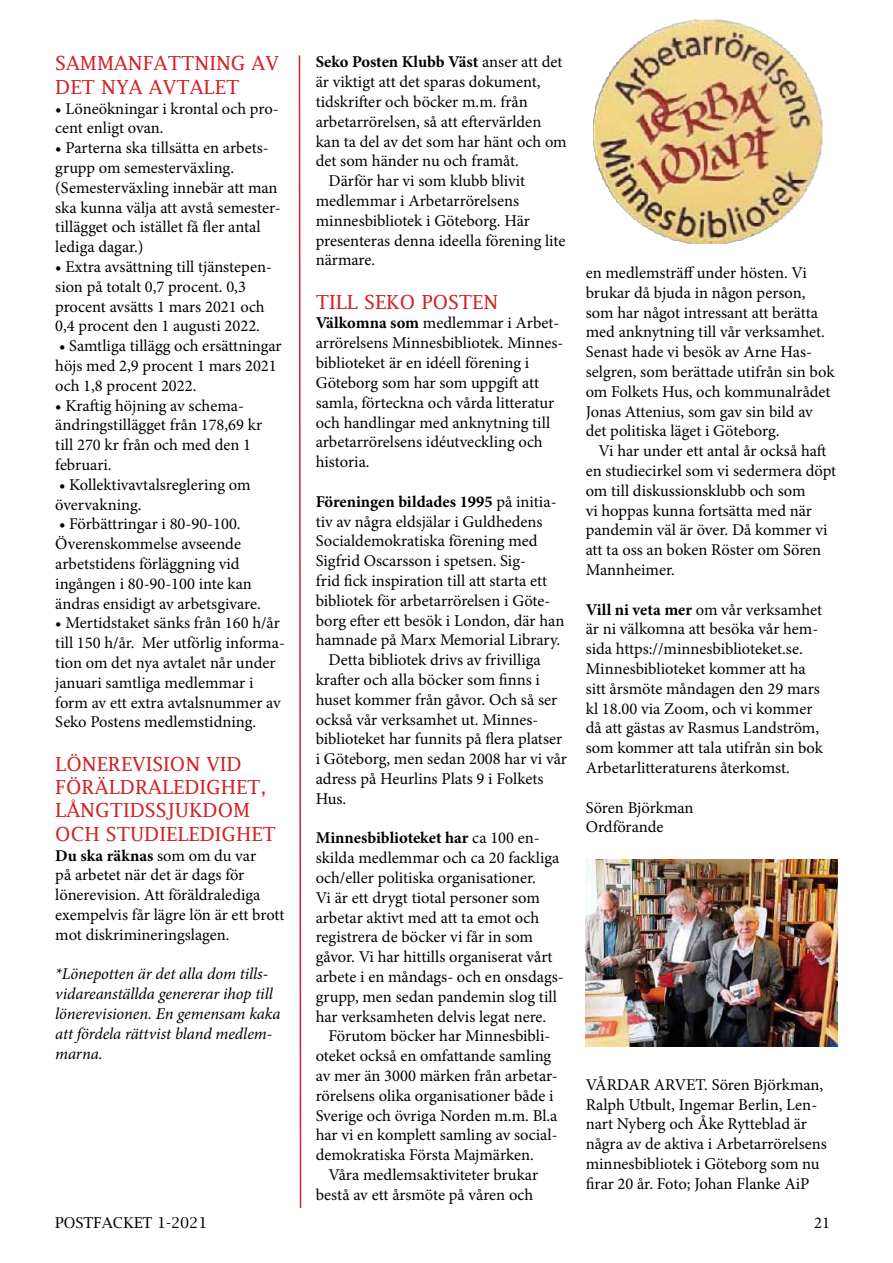
<style>
.page{position:relative;width:893px;height:1263px;background:#fff}
.page>*{position:absolute;margin:0;border:0;box-sizing:border-box;transform-origin:0 0}
.t1{font:19.5px/23.4px "Lucida Fax";color:#d2232a}
.t2{font:16.5px/19.8px "Minion Pro";color:#000}
.t3{font:italic 16.5px/19.8px "Minion Pro";letter-spacing:-.005em;color:#000}
.t4{font:700 16.5px "Minion Pro";color:#000}
.t5{font:15px "Lucida Bright";color:#000}
.s1{font-weight:700}
.s2{font-weight:400}
</style>
<div class="page">
<svg style="left:298px;top:55px;width:4px;height:1153px"></svg>
<img style="left:593px;top:19px;width:230px;height:224px">
<img style="left:586px;top:859px;width:252px;height:187px">
<p class="t1" style="left:55px;top:51px;width:225px">SAMMANFATTNING AV<br>DET NYA AVTALET</p>
<p class="t2" style="left:55px;top:98px;width:225px">• Löneökningar i krontal och pro&shy;cent enligt ovan.</p>
<p class="t2" style="left:55px;top:138px;width:227px">• Parterna ska tillsätta en arbets&shy;grupp om semesterväxling. (Semesterväxling innebär att man ska kunna välja att avstå semester&shy;tillägget och istället få fler antal lediga dagar.)</p>
<p class="t2" style="left:55px;top:257px;width:218px">• Extra avsättning till tjänstepen&shy;sion på totalt 0,7 procent. 0,3 procent avsätts 1 mars 2021 och<br>0,4 procent den 1 augusti 2022.</p>
<p class="t2" style="left:55px;top:336px;width:228px">• Samtliga tillägg och ersättningar höjs med 2,9 procent 1 mars 2021 och 1,8 procent 2022.</p>
<p class="t2" style="left:55px;top:395px;width:208px">• Kraftig höjning av schema&shy;ändringstillägget från 178,69 kr till 270 kr från och med den 1 februari.</p>
<p class="t2" style="left:55px;top:475px;width:197px">• Kollektivavtalsreglering om övervakning.</p>
<p class="t2" style="left:55px;top:514px;width:207px">• Förbättringar i 80-90-100.<br>Överenskommelse avseende arbetstidens förläggning vid ingången i 80-90-100 inte kan ändras ensidigt av arbetsgivare.</p>
<p class="t2" style="left:55px;top:613px;width:231px">• Mertidstaket sänks från 160 h/år till 150 h/år. Mer utförlig informa&shy;tion om det nya avtalet når under januari samtliga medlemmar i form av ett extra avtalsnummer av<br>Seko Postens medlemstidning.</p>
<p class="t1" style="left:55px;top:752px;width:222px">LÖNEREVISION VID<br>FÖRÄLDRALEDIGHET,<br>LÅNGTIDSSJUKDOM<br>OCH STUDIELEDIGHET</p>
<p class="t2" style="left:55px;top:845px;width:231px"><span class="s1">Du ska räknas</span> som om du var<br>på arbetet när det är dags för lönerevision. Att föräldralediga exempelvis får lägre lön är ett brott mot diskrimineringslagen.</p>
<p class="t3" style="left:55px;top:964px;width:227px">*Lönepotten är det alla dom tills&shy;vidareanställda genererar ihop till lönerevisionen. En gemensam kaka att fördela rättvist bland medlem&shy;marna.</p>
<p class="t4" style="left:316px;top:51px;width:248px">Seko Posten Klubb Väst <span class="s2">anser att det</span></p>
<p class="t2" style="left:316px;top:72px;width:226px">är viktigt att det sparas dokument,</p>
<p class="t2" style="left:316px;top:92px;width:213px">tidskrifter och böcker m.m. från</p>
<p class="t2" style="left:316px;top:112px;width:227px">arbetarrörelsen, så att eftervärlden</p>
<p class="t2" style="left:316px;top:132px;width:253px">kan ta del av det som har hänt och om</p>
<p class="t2" style="left:316px;top:151px;width:205px">det som händer nu och framåt.</p>
<p class="t2" style="left:328px;top:171px;width:198px">Därför har vi som klubb blivit</p>
<p class="t2" style="left:316px;top:191px;width:205px">medlemmar i Arbetarrörelsens</p>
<p class="t2" style="left:316px;top:211px;width:216px">minnesbibliotek i Göteborg. Här</p>
<p class="t2" style="left:316px;top:231px;width:251px">presenteras denna ideella förening lite</p>
<p class="t2" style="left:316px;top:250px;width:61px">närmare.</p>
<p class="t1" style="left:316px;top:290px;width:184px">TILL SEKO POSTEN</p>
<p class="t2" style="left:316px;top:313px;width:249px"><span class="s1">Välkomna som</span> medlemmar i Arbet&shy;arrörelsens Minnesbibliotek. Minnes&shy;biblioteket är en idéell förening i<br>Göteborg som har som uppgift att samla, förteckna och vårda litteratur och handlingar med anknytning till arbetarrörelsens idéutveckling och historia.</p>
<p class="t4" style="left:316px;top:490px;width:242px">Föreningen bildades 1995 <span class="s2">på initia-</span></p>
<p class="t2" style="left:316px;top:511px;width:228px">tiv av några eldsjälar i Guldhedens</p>
<p class="t2" style="left:316px;top:531px;width:223px">Socialdemokratiska förening med</p>
<p class="t2" style="left:316px;top:551px;width:212px">Sigfrid Oscarsson i spetsen. Sig-</p>
<p class="t2" style="left:316px;top:571px;width:233px">frid fick inspiration till att starta ett</p>
<p class="t2" style="left:316px;top:591px;width:236px">bibliotek för arbetarrörelsen i Göte-</p>
<p class="t2" style="left:316px;top:610px;width:250px">borg efter ett besök i London, där han</p>
<p class="t2" style="left:316px;top:630px;width:246px">hamnade på Marx Memorial Library.</p>
<p class="t2" style="left:328px;top:650px;width:214px">Detta bibliotek drivs av frivilliga</p>
<p class="t2" style="left:316px;top:670px;width:226px">krafter och alla böcker som finns i</p>
<p class="t2" style="left:316px;top:690px;width:243px">huset kommer från gåvor. Och så ser</p>
<p class="t2" style="left:316px;top:709px;width:224px">också vår verksamhet ut. Minnes-</p>
<p class="t2" style="left:316px;top:729px;width:248px">biblioteket har funnits på flera platser</p>
<p class="t2" style="left:316px;top:749px;width:253px">i Göteborg, men sedan 2008 har vi vår</p>
<p class="t2" style="left:316px;top:769px;width:229px">adress på Heurlins Plats 9 i Folkets</p>
<p class="t2" style="left:316px;top:789px;width:32px">Hus.</p>
<p class="t2" style="left:316px;top:828px;width:249px"><span class="s1">Minnesbiblioteket har</span> ca 100 en&shy;skilda medlemmar och ca 20 fackliga och/eller politiska organisationer.<br>Vi är ett drygt tiotal personer som arbetar aktivt med att ta emot och registrera de böcker vi får in som gåvor. Vi har hittills organiserat vårt arbete i en måndags- och en onsdags&shy;grupp, men sedan pandemin slog till har verksamheten delvis legat nere.</p>
<p class="t2" style="left:316px;top:1026px;width:244px;text-indent:13px">Förutom böcker har Minnesbibli&shy;oteket också en omfattande samling av mer än 3000 märken från arbetar&shy;rörelsens olika organisationer både i Sverige och övriga Norden m.m. Bl.a har vi en komplett samling av social&shy;demokratiska Första Majmärken.</p>
<p class="t2" style="left:316px;top:1165px;width:224px;text-align:right">Våra medlemsaktiviteter brukar bestå av ett årsmöte på våren och</p>
<p class="t2" style="left:586px;top:263px;width:250px">en medlemsträff under hösten. Vi brukar då bjuda in någon person, som har något intressant att berätta med anknytning till vår verksamhet.<br>Senast hade vi besök av Arne Has&shy;selgren, som berättade utifrån sin bok om Folkets Hus, och kommunalrådet Jonas Attenius, som gav sin bild av det politiska läget i Göteborg.</p>
<p class="t2" style="left:586px;top:441px;width:252px;text-indent:13px">Vi har under ett antal år också haft en studiecirkel som vi sedermera döpt om till diskussionsklubb och som<br>vi hoppas kunna fortsätta med när pandemin väl är över. Då kommer vi att ta oss an boken Röster om Sören<br>Mannheimer.</p>
<p class="t2" style="left:586px;top:599px;width:239px"><span class="s1">Vill ni veta mer</span> om vår verksamhet är ni välkomna att besöka vår hem&shy;sida https://minnesbiblioteket.se.<br>Minnesbiblioteket kommer att ha sitt årsmöte måndagen den 29 mars kl 18.00 via Zoom, och vi kommer då att gästas av Rasmus Landström, som kommer att tala utifrån sin bok Arbetarlitteraturens återkomst.</p>
<p class="t2" style="left:586px;top:797px;width:109px">Sören Björkman<br>Ordförande</p>
<p class="t2" style="left:586px;top:1075px;width:243px">VÅRDAR ARVET. Sören Björkman, Ralph Utbult, Ingemar Berlin, Len&shy;nart Nyberg och Åke Rytteblad är några av de aktiva i Arbetarrörelsens minnesbibliotek i Göteborg som nu firar 20 år. Foto; Johan Flanke AiP</p>
<p class="t5" style="left:55px;top:1214px;width:154px">POSTFACKET 1-2021</p>
<p class="t2" style="left:814px;top:1213px;width:17px">21</p>
</div>
